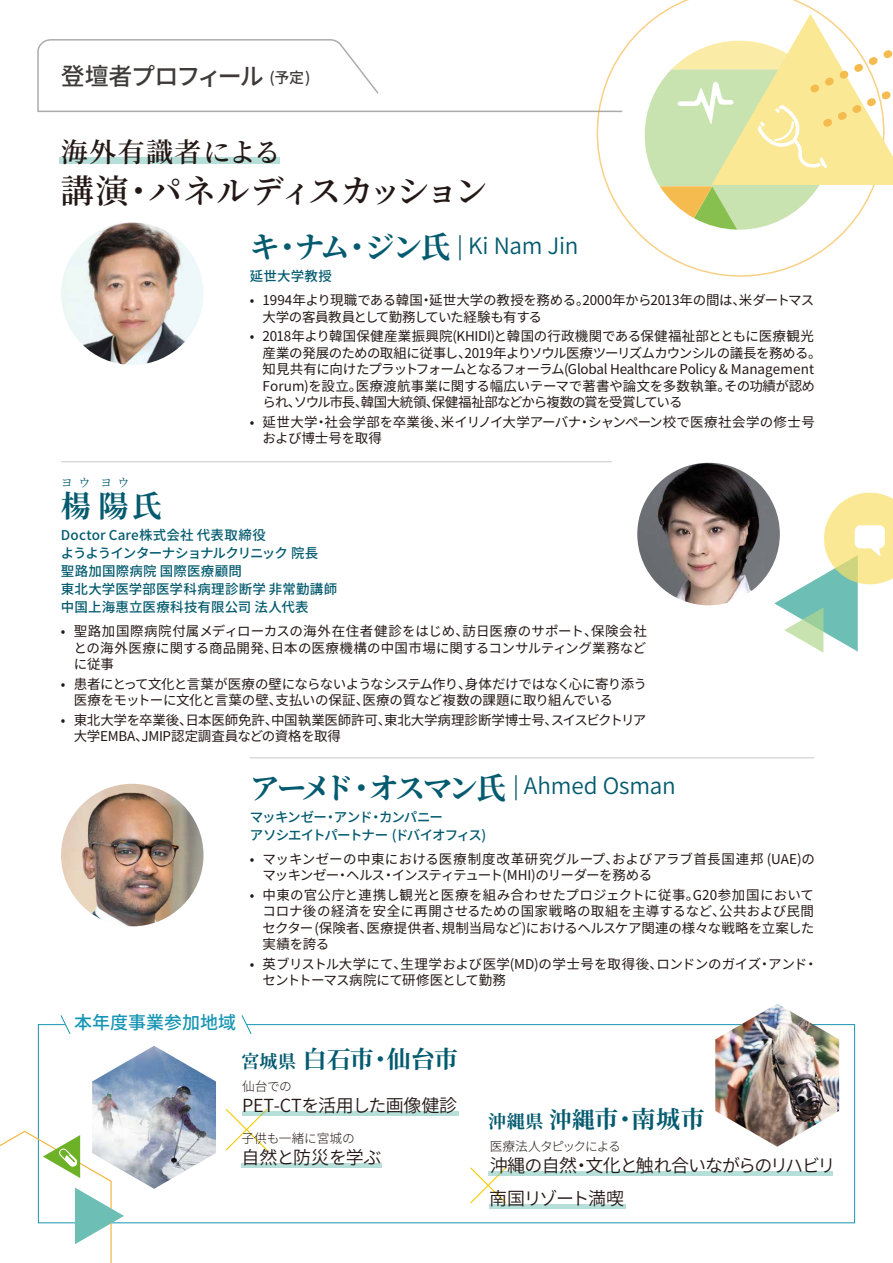
<style>
.page{position:relative;width:893px;height:1263px;background:#fff}
.page>*{position:absolute;margin:0;border:0;box-sizing:border-box;transform-origin:0 0}
.t1{font:600 33px "Source Han Serif";letter-spacing:-.105em;color:#231815}
.t2{font:700 30px "Source Han Serif";color:#045b6f}
.t3{font:600 27px "Source Han Serif";letter-spacing:.05em;color:#231815}
.t4{font:700 24px "Source Han Serif";color:#045b6f}
.t5{font:500 24px "Source Han Sans JP";letter-spacing:-.065em;color:#3e3a39}
.t6{font:22.5px "Source Han Sans JP";letter-spacing:-.01em;color:#045b6f}
.t7{font:18px/33.2px "Source Han Sans JP";letter-spacing:-.04em;color:#231815}
.t8{font:18px "Source Han Sans JP";letter-spacing:-.01em;color:#231815}
.t9{font:500 18px "Source Han Sans JP";color:#1795b4}
.t10{font:13.5px/16.5px "Source Han Sans JP";letter-spacing:-.02em;color:#231815}
.t11{font:500 13.5px/18px "Source Han Sans JP";color:#045b6f}
.t12{font:13.5px/16.5px "Source Han Sans JP";letter-spacing:.01em;color:#231815}
.t13{font:500 13.5px/18px "Source Han Sans JP";letter-spacing:-.08em;color:#045b6f}
.t14{font:300 12.75px "Source Han Sans JP";letter-spacing:-.025em;color:#231815}
.t15{font:300 12.75px "Source Han Sans JP";letter-spacing:-.085em;color:#231815}
.t16{font:12px "Source Han Serif";color:#045b6f}
.s1{font-size:15px}
.s2{font-family:"Source Han Serif";font-weight:700;font-size:30px}
.s3{font-size:18px}
.s4{font-size:22.5px}
</style>
<div class="page">
<img style="left:61px;top:222px;width:143px;height:143px;border-radius:71px">
<img style="left:637px;top:463px;width:143px;height:142px;border-radius:71px">
<div style="left:59px;top:156px;width:220px;height:7px;background:#b6dfda"></div>
<img style="left:61px;top:784px;width:143px;height:142px;border-radius:71px">
<svg style="left:225px;top:1108px;width:44px;height:43px"></svg>
<img style="left:92px;top:1046px;width:124px;height:143px">
<img style="left:715px;top:1004px;width:124px;height:143px">
<svg style="left:59px;top:1015px;width:193px;height:19px"></svg>
<hr style="left:242px;top:1111px;width:217px;height:4px;background:#b6dfda">
<hr style="left:242px;top:1163px;width:140px;height:4px;background:#b6dfda">
<svg style="left:470px;top:1167px;width:37px;height:37px"></svg>
<hr style="left:488px;top:1171px;width:344px;height:4px;background:#b6dfda">
<hr style="left:490px;top:1204px;width:136px;height:4px;background:#b6dfda">
<svg style="left:37px;top:39px;width:560px;height:73px"></svg>
<svg style="left:597px;top:0;width:250px;height:277px"></svg>
<svg style="left:645px;top:14px;width:248px;height:216px"></svg>
<svg style="left:0;top:1131px;width:124px;height:132px"></svg>
<svg style="left:774px;top:493px;width:119px;height:160px"></svg>
<hr style="left:61px;top:461px;width:551px;height:1px;background:#c8c9ca">
<hr style="left:250px;top:757px;width:564px;height:1px;background:#c8c9ca">
<h3 class="t5" style="left:61px;top:63px;width:251px">登壇者プロフィール <span class="s1">(予定)</span></h3>
<h3 class="t3" style="left:61px;top:137px;width:221px">海外有識者による</h3>
<h1 class="t1" style="left:61px;top:172px;width:428px">講演・パネルディスカッション</h1>
<p class="t16" style="left:61px;top:476px;width:70px">ヨウ ヨウ</p>
<h3 class="t6" style="left:250px;top:233px;width:330px"><span class="s2">キ・ナム・ジン氏</span> | Ki Nam Jin</h3>
<p class="t11" style="left:250px;top:268px;width:84px">延世大学教授</p>
<p class="t10" style="left:263px;top:292px;width:553px;text-indent:-13px">• 1994年より現職である韓国・延世大学の教授を務める。2000年から2013年の間は、米ダートマス大学の客員教員として勤務していた経験も有する</p>
<p class="t10" style="left:263px;top:328px;width:561px;text-indent:-13px">• 2018年より韓国保健産業振興院(KHIDI)と韓国の行政機関である保健福祉部とともに医療観光産業の発展のための取組に従事し、2019年よりソウル医療ツーリズムカウンシルの議長を務める。知見共有に向けたプラットフォームとなるフォーラム(Global Healthcare Policy &amp; Management Forum)を設立。医療渡航事業に関する幅広いテーマで著書や論文を多数執筆。その功績が認められ、ソウル市長、韓国大統領、保健福祉部などから複数の賞を受賞している</p>
<p class="t12" style="left:263px;top:414px;width:554px;text-indent:-13px">• 延世大学・社会学部を卒業後、米イリノイ大学アーバナ・シャンペーン校で医療社会学の修士号および博士号を取得</p>
<h2 class="t2" style="left:61px;top:489px;width:102px">楊 陽氏</h2>
<p class="t11" style="left:61px;top:527px;width:278px">Doctor Care株式会社 代表取締役<br>ようようインターナショナルクリニック 院長<br>聖路加国際病院 国際医療顧問<br>東北大学医学部医学科病理診断学 非常勤講師中国上海惠立医療科技有限公司 法人代表</p>
<p class="t10" style="left:74px;top:623px;width:575px;text-align:justify;text-indent:-13px">• 聖路加国際病院付属メディローカスの海外在住者健診をはじめ、訪日医療のサポート、保険会社との海外医療に関する商品開発、日本の医療機構の中国市場に関するコンサルティング業務などに従事</p>
<p class="t10" style="left:74px;top:676px;width:575px;text-indent:-13px">• 患者にとって文化と言葉が医療の壁にならないようなシステム作り、身体だけではなく心に寄り添う医療をモットーに文化と言葉の壁、支払いの保証、医療の質など複数の課題に取り組んでいる</p>
<p class="t10" style="left:74px;top:712px;width:574px;text-indent:-13px">• 東北大学を卒業後、日本医師免許、中国執業医師許可、東北大学病理診断学博士号、スイスビクトリア大学EMBA、JMIP認定調査員などの資格を取得</p>
<h3 class="t9" style="left:74px;top:1012px;width:163px">本年度事業参加地域</h3>
<h3 class="t6" style="left:250px;top:773px;width:427px"><span class="s2">アーメド・オスマン氏</span> | Ahmed Osman</h3>
<p class="t13" style="left:250px;top:808px;width:238px">マッキンゼー・アンド・カンパニー<br>アソシエイトパートナー (ドバイオフィス)</p>
<p class="t10" style="left:263px;top:851px;width:554px;text-indent:-13px">• マッキンゼーの中東における医療制度改革研究グループ、およびアラブ首長国連邦 (UAE)のマッキンゼー・ヘルス・インスティテュート(MHI)のリーダーを務める</p>
<p class="t10" style="left:263px;top:887px;width:553px;text-align:justify;text-indent:-13px">• 中東の官公庁と連携し観光と医療を組み合わせたプロジェクトに従事。G20参加国においてコロナ後の経済を安全に再開させるための国家戦略の取組を主導するなど、公共および民間セクター(保険者、医療提供者、規制当局など)におけるヘルスケア関連の様々な戦略を立案した実績を誇る</p>
<p class="t10" style="left:263px;top:956px;width:556px;text-indent:-13px">• 英ブリストル大学にて、生理学および医学(MD)の学士号を取得後、ロンドンのガイズ・アンド・セントトーマス病院にて研修医として勤務</p>
<h3 class="t4" style="left:241px;top:1046px;width:218px"><span class="s3">宮城県</span>白石市・仙台市</h3>
<p class="t14" style="left:242px;top:1079px;width:51px">仙台での</p>
<h3 class="t8" style="left:242px;top:1095px;width:217px">PET-CTを活用した画像健診</h3>
<p class="t14" style="left:241px;top:1131px;width:115px">子供も一緒に宮城の</p>
<h3 class="t7" style="left:241px;top:1141px;width:142px">自然と防災を学ぶ</h3>
<h3 class="t4" style="left:488px;top:1105px;width:218px"><span class="s3">沖縄県</span> <span class="s4">沖縄</span>市・南城市</h3>
<p class="t15" style="left:490px;top:1139px;width:133px">医療法人タピックによる</p>
<h3 class="t7" style="left:489px;top:1149px;width:348px">沖縄の自然・文化と触れ合いながらのリハビリ南国リゾート満喫</h3>
</div>
